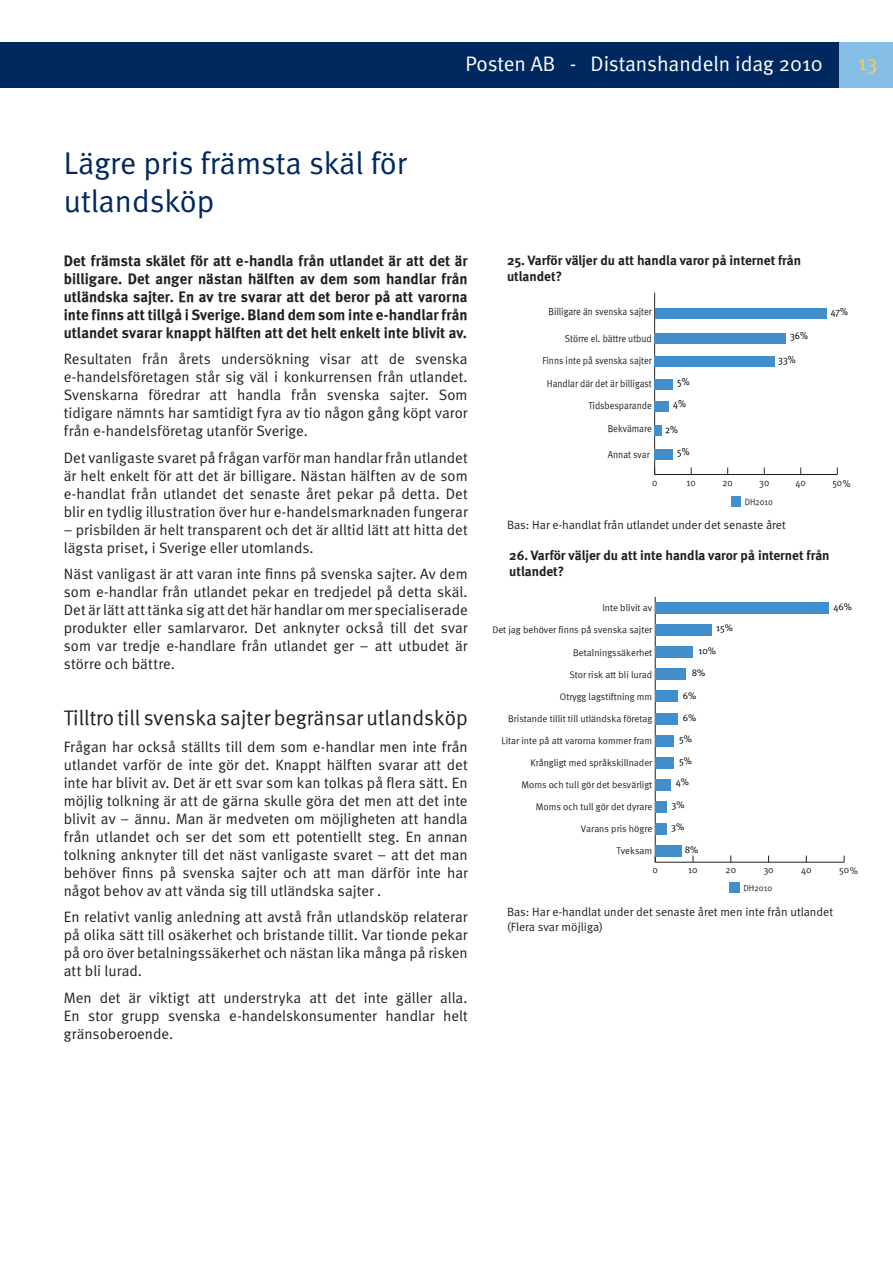
<style>
.page{position:relative;width:893px;height:1263px;background:#fff}
.page>*{position:absolute;margin:0;border:0;box-sizing:border-box;transform-origin:0 0}
.t1{font:31.5px/37.8px "Meta Normal";color:#002860}
.t2{font:21px "Meta Tabell";color:#231f20}
.t3{font:21px "Meta Normal";color:#fff}
.t4{font:21px "Meta Normal";color:#ffcf3f}
.t5{font:15px/18px "Meta Normal";color:#231f20;text-align:justify}
.t6{font:700 15px/18px "Meta Tabell";color:#231f20;text-align:justify}
.t7{font:700 13.5px/16.2px "Meta";color:#231f20}
.t8{font:12px/14.4px "Meta Normal";color:#231f20}
.t9{font:10.2px "Meta Text";color:#231f20;scale:.92 1}
.t10{font:10.2px/22.4px "Meta Text";color:#000;text-align:center;scale:.91 1}
.t11{font:9.6px "Meta Text";color:#231f20}
.t12{font:9.6px "Meta Text";color:#000}
.t13{font:9.15px "Meta Text";color:#231f20;scale:.92 1}
.t14{font:8.7px "Meta Text";color:#231f20}
</style>
<div class="page">
<div style="left:0;top:43px;width:840px;height:45px;background:#002860"></div>
<div style="left:839px;top:43px;width:54px;height:45px;background:#84bee7"></div>
<div style="left:729px;top:883px;width:10px;height:10px;background:#408ecc"></div>
<hr style="left:655px;top:862px;width:189px;height:1px;background:#231f20">
<hr style="left:655px;top:597px;width:1px;height:265px;background:#231f20">
<div style="left:655px;top:602px;width:174px;height:11px;background:#408ecc"></div>
<div style="left:655px;top:625px;width:57px;height:11px;background:#408ecc"></div>
<div style="left:655px;top:647px;width:38px;height:11px;background:#408ecc"></div>
<div style="left:655px;top:669px;width:30px;height:11px;background:#408ecc"></div>
<div style="left:655px;top:691px;width:23px;height:11px;background:#408ecc"></div>
<div style="left:655px;top:713px;width:23px;height:11px;background:#408ecc"></div>
<div style="left:655px;top:735px;width:19px;height:11px;background:#408ecc"></div>
<div style="left:655px;top:757px;width:19px;height:11px;background:#408ecc"></div>
<div style="left:655px;top:779px;width:15px;height:11px;background:#408ecc"></div>
<div style="left:655px;top:801px;width:12px;height:11px;background:#408ecc"></div>
<div style="left:655px;top:823px;width:12px;height:11px;background:#408ecc"></div>
<div style="left:655px;top:845px;width:27px;height:12px;background:#408ecc"></div>
<div style="left:731px;top:496px;width:10px;height:11px;background:#408ecc"></div>
<hr style="left:655px;top:474px;width:182px;height:1px;background:#231f20">
<hr style="left:654px;top:293px;width:1px;height:181px;background:#231f20">
<div style="left:655px;top:308px;width:171px;height:11px;background:#408ecc"></div>
<div style="left:655px;top:333px;width:131px;height:11px;background:#408ecc"></div>
<div style="left:655px;top:356px;width:120px;height:11px;background:#408ecc"></div>
<div style="left:655px;top:379px;width:18px;height:11px;background:#408ecc"></div>
<div style="left:655px;top:401px;width:14px;height:11px;background:#408ecc"></div>
<div style="left:655px;top:425px;width:7px;height:11px;background:#408ecc"></div>
<div style="left:655px;top:449px;width:18px;height:11px;background:#408ecc"></div>
<h2 class="t3" style="left:465px;top:51px;width:359px">Posten AB - Distanshandeln idag 2010</h2>
<h2 class="t4" style="left:858px;top:51px;width:21px">13</h2>
<h1 class="t1" style="left:64px;top:144px;width:344px">Lägre pris främsta skäl för utlandsköp</h1>
<p class="t6" style="left:64px;top:251px;width:405px">Det främsta skälet för att e-handla från utlandet är att det är billigare. Det anger nästan hälften av dem som handlar från utländska sajter. En av tre svarar att det beror på att varorna inte finns att tillgå i Sverige. Bland dem som inte e-handlar från utlandet svarar knappt hälften att det helt enkelt inte blivit av.</p>
<p class="t5" style="left:64px;top:350px;width:405px">Resultaten från årets undersökning visar att de svenska e-handelsföretagen står sig väl i konkurrensen från utlandet.<br>Svenskarna föredrar att handla från svenska sajter. Som tidigare nämnts har samtidigt fyra av tio någon gång köpt varor från e-handelsföretag utanför Sverige.</p>
<p class="t5" style="left:64px;top:448px;width:405px">Det vanligaste svaret på frågan varför man handlar från utlandet är helt enkelt för att det är billigare. Nästan hälften av de som e-handlat från utlandet det senaste året pekar på detta. Det blir en tydlig illustration över hur e-handelsmarknaden fungerar</p>
<p class="t5" style="left:64px;top:520px;width:405px">– prisbilden är helt transparent och det är alltid lätt att hitta det lägsta priset, i Sverige eller utomlands.</p>
<p class="t5" style="left:64px;top:565px;width:405px">Näst vanligast är att varan inte finns på svenska sajter. Av dem som e-handlar från utlandet pekar en tredjedel på detta skäl.<br>Det är lätt att tänka sig att det här handlar om mer specialiserade produkter eller samlarvaror. Det anknyter också till det svar som var tredje e-handlare från utlandet ger – att utbudet är större och bättre.</p>
<h2 class="t2" style="left:64px;top:706px;width:405px">Tilltro till svenska sajter begränsar utlandsköp</h2>
<p class="t5" style="left:64px;top:737px;width:405px">Frågan har också ställts till dem som e-handlar men inte från utlandet varför de inte gör det. Knappt hälften svarar att det inte har blivit av. Det är ett svar som kan tolkas på flera sätt. En möjlig tolkning är att de gärna skulle göra det men att det inte blivit av – ännu. Man är medveten om möjligheten att handla från utlandet och ser det som ett potentiellt steg. En annan tolkning anknyter till det näst vanligaste svaret – att det man behöver finns på svenska sajter och att man därför inte har något behov av att vända sig till utländska sajter .</p>
<p class="t5" style="left:64px;top:908px;width:405px">En relativt vanlig anledning att avstå från utlandsköp relaterar på olika sätt till osäkerhet och bristande tillit. Var tionde pekar på oro över betalningssäkerhet och nästan lika många på risken att bli lurad.</p>
<p class="t5" style="left:64px;top:988px;width:405px">Men det är viktigt att understryka att det inte gäller alla.<br>En stor grupp svenska e-handelskonsumenter handlar helt gränsoberoende.</p>
<p class="t7" style="left:507px;top:252px;width:296px">25. Varför väljer du att handla varor på internet från utlandet?</p>
<p class="t9" style="left:548px;top:306px;width:114px">Billigare än svenska sajter</p>
<p class="t10" style="left:831px;top:300px;width:21px">47%</p>
<p class="t9" style="left:565px;top:333px;width:96px">Större el. bättre utbud</p>
<p class="t9" style="left:542px;top:354px;width:120px">Finns inte på svenska sajter</p>
<p class="t9" style="left:547px;top:377px;width:116px">Handlar där det är billigast</p>
<p class="t9" style="left:588px;top:400px;width:70px">Tidsbesparande</p>
<p class="t9" style="left:608px;top:423px;width:49px">Bekvämare</p>
<p class="t9" style="left:608px;top:448px;width:47px">Annat svar</p>
<p class="t10" style="left:673px;top:370px;width:20px">5%<br>4%</p>
<p class="t10" style="left:665px;top:418px;width:16px">2%</p>
<p class="t10" style="left:677px;top:440px;width:15px">5%</p>
<p class="t10" style="left:790px;top:324px;width:21px">36%</p>
<p class="t10" style="left:778px;top:348px;width:21px">33%</p>
<p class="t9" style="left:652px;top:476px;width:7px">0</p>
<p class="t9" style="left:687px;top:476px;width:12px">10</p>
<p class="t9" style="left:722px;top:476px;width:13px">20</p>
<p class="t9" style="left:759px;top:476px;width:12px">30</p>
<p class="t9" style="left:796px;top:476px;width:13px">40</p>
<p class="t9" style="left:832px;top:476px;width:21px">50%</p>
<p class="t13" style="left:745px;top:496px;width:32px">DH2010</p>
<p class="t8" style="left:507px;top:517px;width:280px">Bas: Har e-handlat från utlandet under det senaste året</p>
<p class="t7" style="left:509px;top:547px;width:322px">26. Varför väljer du att inte handla varor på internet från utlandet?</p>
<p class="t11" style="left:602px;top:602px;width:51px">Inte blivit av</p>
<p class="t12" style="left:833px;top:601px;width:20px">46%</p>
<p class="t11" style="left:492px;top:624px;width:161px">Det jag behöver finns på svenska sajter</p>
<p class="t11" style="left:573px;top:647px;width:81px">Betalningssäkerhet</p>
<p class="t11" style="left:569px;top:669px;width:84px">Stor risk att bli lurad</p>
<p class="t11" style="left:560px;top:691px;width:94px">Otrygg lagstiftning mm</p>
<p class="t11" style="left:508px;top:713px;width:146px">Bristande tillit till utländska företag</p>
<p class="t11" style="left:501px;top:735px;width:152px">Litar inte på att varorna kommer fram</p>
<p class="t11" style="left:530px;top:757px;width:123px">Krångligt med språkskillnader</p>
<p class="t11" style="left:521px;top:779px;width:132px">Moms och tull gör det besvärligt</p>
<p class="t11" style="left:536px;top:801px;width:118px">Moms och tull gör det dyrare</p>
<p class="t11" style="left:581px;top:823px;width:73px">Varans pris högre</p>
<p class="t11" style="left:616px;top:845px;width:37px">Tveksam</p>
<p class="t12" style="left:716px;top:622px;width:18px">15%</p>
<p class="t12" style="left:698px;top:645px;width:19px">10%</p>
<p class="t12" style="left:692px;top:667px;width:15px">8%</p>
<p class="t12" style="left:683px;top:690px;width:15px">6%</p>
<p class="t12" style="left:683px;top:711px;width:15px">6%</p>
<p class="t12" style="left:679px;top:733px;width:14px">5%</p>
<p class="t12" style="left:676px;top:776px;width:15px">4%</p>
<p class="t12" style="left:672px;top:799px;width:15px">3%</p>
<p class="t12" style="left:671px;top:821px;width:15px">3%</p>
<p class="t12" style="left:679px;top:755px;width:14px">5%</p>
<p class="t12" style="left:685px;top:844px;width:15px">8%</p>
<p class="t11" style="left:652px;top:864px;width:7px">0</p>
<p class="t11" style="left:688px;top:864px;width:11px">10</p>
<p class="t11" style="left:725px;top:864px;width:12px">20</p>
<p class="t11" style="left:763px;top:864px;width:12px">30</p>
<p class="t11" style="left:801px;top:864px;width:12px">40</p>
<p class="t11" style="left:839px;top:864px;width:21px">50%</p>
<p class="t14" style="left:743px;top:882px;width:31px">DH2010</p>
<p class="t8" style="left:507px;top:905px;width:327px">Bas: Har e-handlat under det senaste året men inte från utlandet (Flera svar möjliga)</p>
</div>
